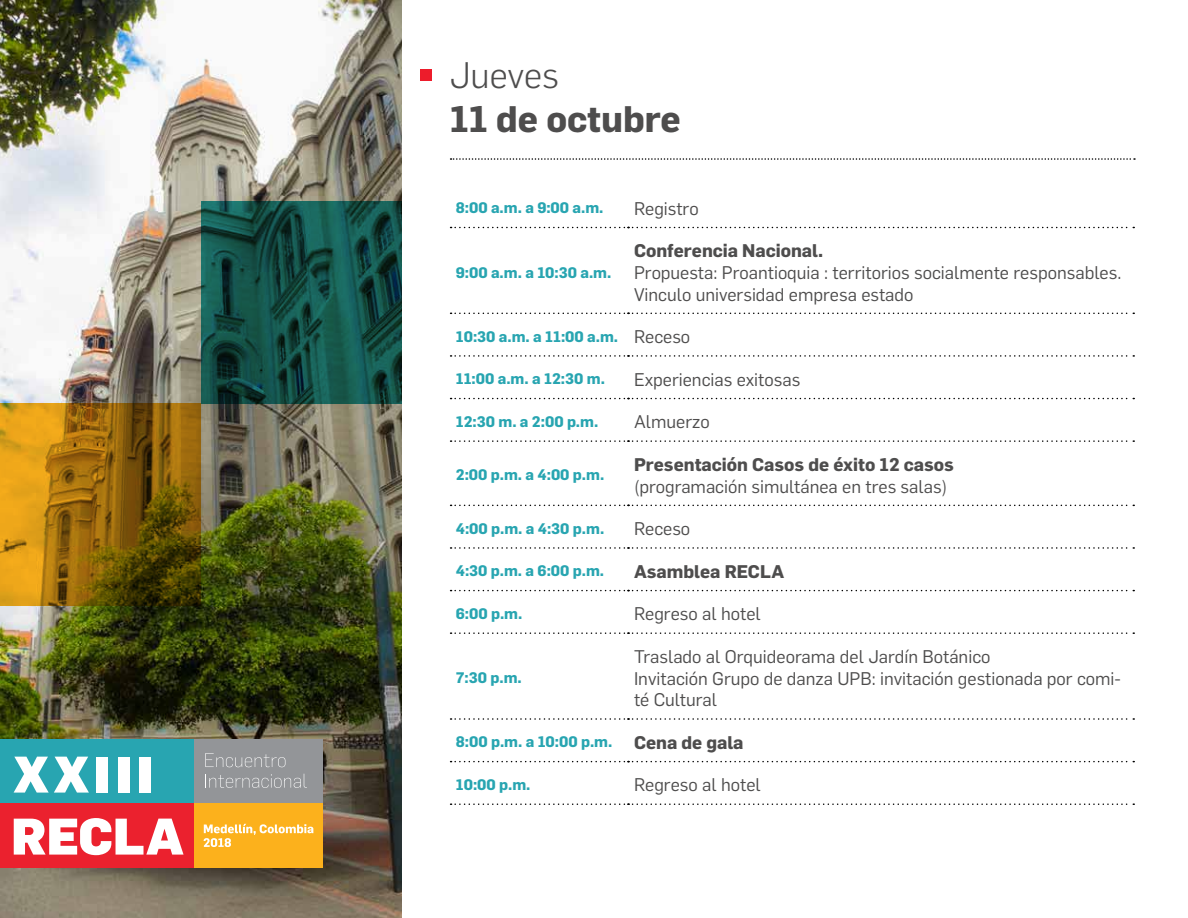
<style>
.page{position:relative;width:1188px;height:918px;background:#fff}
.page>*{position:absolute;margin:0;border:0;box-sizing:border-box;transform-origin:0 0}
.t1{font:700 36.3px "Flama";color:#4e4d4d}
.t2{font:300 36.3px "Flama";color:#4e4d4d}
.t3{font:18px/21.6px "Flama";color:#4e4d4d}
.t4{font:700 18px "Flama";color:#4e4d4d}
.t5{font:700 15px "Flama";color:#28a5b1}
.s1{font-weight:400;font-size:18px;color:#4e4d4d}
.s2{font-size:18px;color:#4e4d4d}
</style>
<div class="page">
<img style="left:1px;top:1px;width:401px;height:916px">
<div style="left:193px;top:739px;width:130px;height:65px;background:#939598"></div>
<div style="left:194px;top:804px;width:129px;height:64px;background:#fcb11c"></div>
<div style="left:1px;top:739px;width:193px;height:65px;background:#28a5b1"></div>
<svg style="left:205px;top:774px;width:102px;height:14px"></svg>
<div style="left:1px;top:804px;width:193px;height:64px;background:#eb212e"></div>
<svg style="left:14px;top:818px;width:170px;height:37px"></svg>
<svg style="left:14px;top:757px;width:75px;height:36px"></svg>
<div style="left:97px;top:757px;width:11px;height:36px;background:#fff"></div>
<div style="left:118px;top:757px;width:11px;height:36px;background:#fff"></div>
<div style="left:139px;top:757px;width:12px;height:36px;background:#fff"></div>
<svg style="left:205px;top:753px;width:80px;height:14px"></svg>
<svg style="left:204px;top:824px;width:109px;height:23px"></svg>
<svg style="left:0;top:403px;width:201px;height:203px"></svg>
<svg style="left:201px;top:201px;width:201px;height:202px"></svg>
<div style="left:420px;top:70px;width:11px;height:11px;background:#ed1c2b"></div>
<svg style="left:451px;top:158px;width:684px;height:2px"></svg>
<svg style="left:451px;top:227px;width:683px;height:1px"></svg>
<svg style="left:451px;top:313px;width:683px;height:1px"></svg>
<svg style="left:451px;top:355px;width:683px;height:2px"></svg>
<svg style="left:451px;top:398px;width:683px;height:1px"></svg>
<svg style="left:451px;top:440px;width:683px;height:2px"></svg>
<svg style="left:451px;top:505px;width:683px;height:1px"></svg>
<svg style="left:451px;top:547px;width:683px;height:2px"></svg>
<svg style="left:451px;top:590px;width:683px;height:1px"></svg>
<svg style="left:451px;top:632px;width:683px;height:2px"></svg>
<svg style="left:451px;top:718px;width:683px;height:2px"></svg>
<svg style="left:451px;top:761px;width:683px;height:1px"></svg>
<svg style="left:451px;top:803px;width:683px;height:2px"></svg>
<h1 class="t2" style="left:450px;top:51px;width:111px">Jueves</h1>
<h1 class="t1" style="left:450px;top:93px;width:233px">11 de octubre</h1>
<p class="t5" style="left:456px;top:197px;width:149px">8:00 a.m. a 9:00 a.m.</p>
<p class="t3" style="left:634px;top:196px;width:66px">Registro</p>
<p class="t4" style="left:634px;top:238px;width:191px">Conferencia Nacional.</p>
<p class="t3" style="left:634px;top:261px;width:489px">Propuesta: Proantioquia : territorios socialmente responsables.<br>Vinculo universidad empresa estado</p>
<p class="t5" style="left:456px;top:326px;width:236px">10:30 a.m. a 11:00 a.m. <span class="s1">Receso</span></p>
<p class="t5" style="left:456px;top:368px;width:151px">11:00 a.m. a 12:30 m.</p>
<p class="t3" style="left:634px;top:367px;width:168px">Experiencias exitosas</p>
<p class="t5" style="left:456px;top:411px;width:144px">12:30 m. a 2:00 p.m.</p>
<p class="t3" style="left:634px;top:410px;width:77px">Almuerzo</p>
<p class="t5" style="left:456px;top:464px;width:150px">2:00 p.m. a 4:00 p.m.</p>
<p class="t5" style="left:456px;top:261px;width:157px">9:00 a.m. a 10:30 a.m.</p>
<p class="t4" style="left:634px;top:452px;width:321px">Presentación Casos de éxito 12 casos</p>
<p class="t3" style="left:634px;top:474px;width:315px">(programación simultánea en tres salas)</p>
<p class="t5" style="left:456px;top:518px;width:150px">4:00 p.m. a 4:30 p.m.</p>
<p class="t3" style="left:634px;top:517px;width:58px">Receso</p>
<p class="t5" style="left:456px;top:560px;width:150px">4:30 p.m. a 6:00 p.m.</p>
<p class="t4" style="left:634px;top:558px;width:152px">Asamblea RECLA</p>
<p class="t5" style="left:456px;top:603px;width:68px">6:00 p.m.</p>
<p class="t3" style="left:634px;top:602px;width:128px">Regreso al hotel</p>
<p class="t3" style="left:634px;top:645px;width:488px">Traslado al Orquideorama del Jardín Botánico<br>Invitación Grupo de danza UPB: invitación gestionada por comi&shy;té Cultural</p>
<p class="t5" style="left:456px;top:731px;width:289px">8:00 p.m. a 10:00 p.m. <span class="s2">Cena de gala</span></p>
<p class="t5" style="left:456px;top:774px;width:76px">10:00 p.m.</p>
<p class="t3" style="left:634px;top:773px;width:128px">Regreso al hotel</p>
<p class="t5" style="left:456px;top:667px;width:68px">7:30 p.m.</p>
</div>
